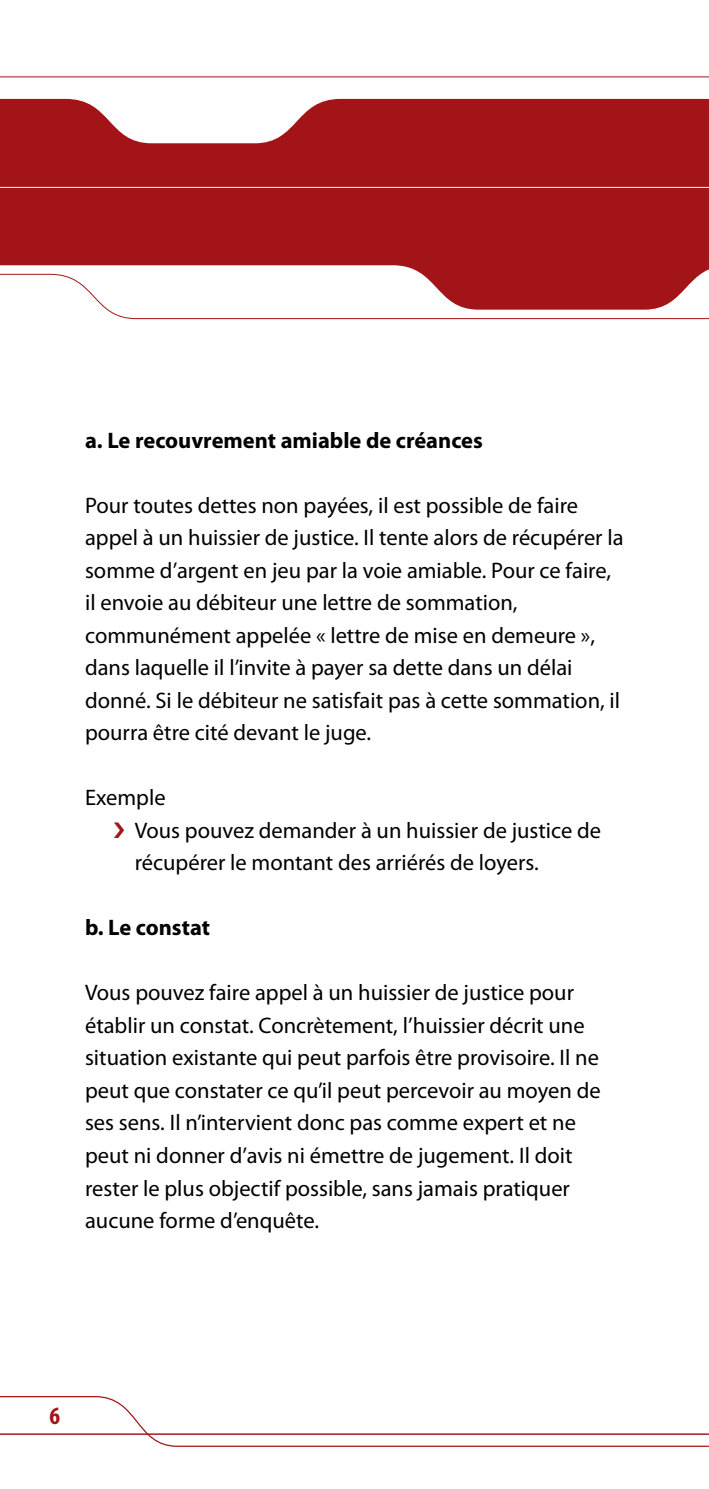
<style>
.page{position:relative;width:709px;height:1489px;background:#fff}
.page>*{position:absolute;margin:0;border:0;box-sizing:border-box;transform-origin:0 0}
.t1{font:700 condensed 25px "Myriad Pro";color:#a31418}
.t2{font:22.5px/32.5px "Myriad Pro";color:#000}
.t3{font:700 22.5px "Myriad Pro";color:#000}
</style>
<div class="page">
<svg style="left:0;top:1396px;width:709px;height:51px"></svg>
<svg style="left:0;top:76px;width:709px;height:2px"></svg>
<svg style="left:0;top:99px;width:709px;height:174px;background:#ae3033"></svg>
<div style="left:0;top:136px;width:709px;height:52px;background:#a31418"></div>
<svg style="left:0;top:273px;width:709px;height:46px"></svg>
<p class="t3" style="left:85px;top:427px;width:399px">a. Le recouvrement amiable de créances</p>
<p class="t2" style="left:85px;top:489px;width:540px">Pour toutes dettes non payées, il est possible de faire appel à un huissier de justice. Il tente alors de récupérer la somme d’argent en jeu par la voie amiable. Pour ce faire, il envoie au débiteur une lettre de sommation, communément appelée « lettre de mise en demeure », dans laquelle il l’invite à payer sa dette dans un délai donné. Si le débiteur ne satisfait pas à cette sommation, il pourra être cité devant le juge.</p>
<p class="t2" style="left:135px;top:782px;width:468px;text-indent:-50px">Exemple<br>Vous pouvez demander à un huissier de justice de récupérer le montant des arriérés de loyers.</p>
<p class="t3" style="left:85px;top:915px;width:126px">b. Le constat</p>
<p class="t2" style="left:85px;top:977px;width:517px">Vous pouvez faire appel à un huissier de justice pour établir un constat. Concrètement, l’huissier décrit une situation existante qui peut parfois être provisoire. Il ne peut que constater ce qu’il peut percevoir au moyen de ses sens. Il n’intervient donc pas comme expert et ne peut ni donner d’avis ni émettre de jugement. Il doit rester le plus objectif possible, sans jamais pratiquer aucune forme d’enquête.</p>
<p class="t1" style="left:50px;top:1401px;width:12px">6</p>
</div>
